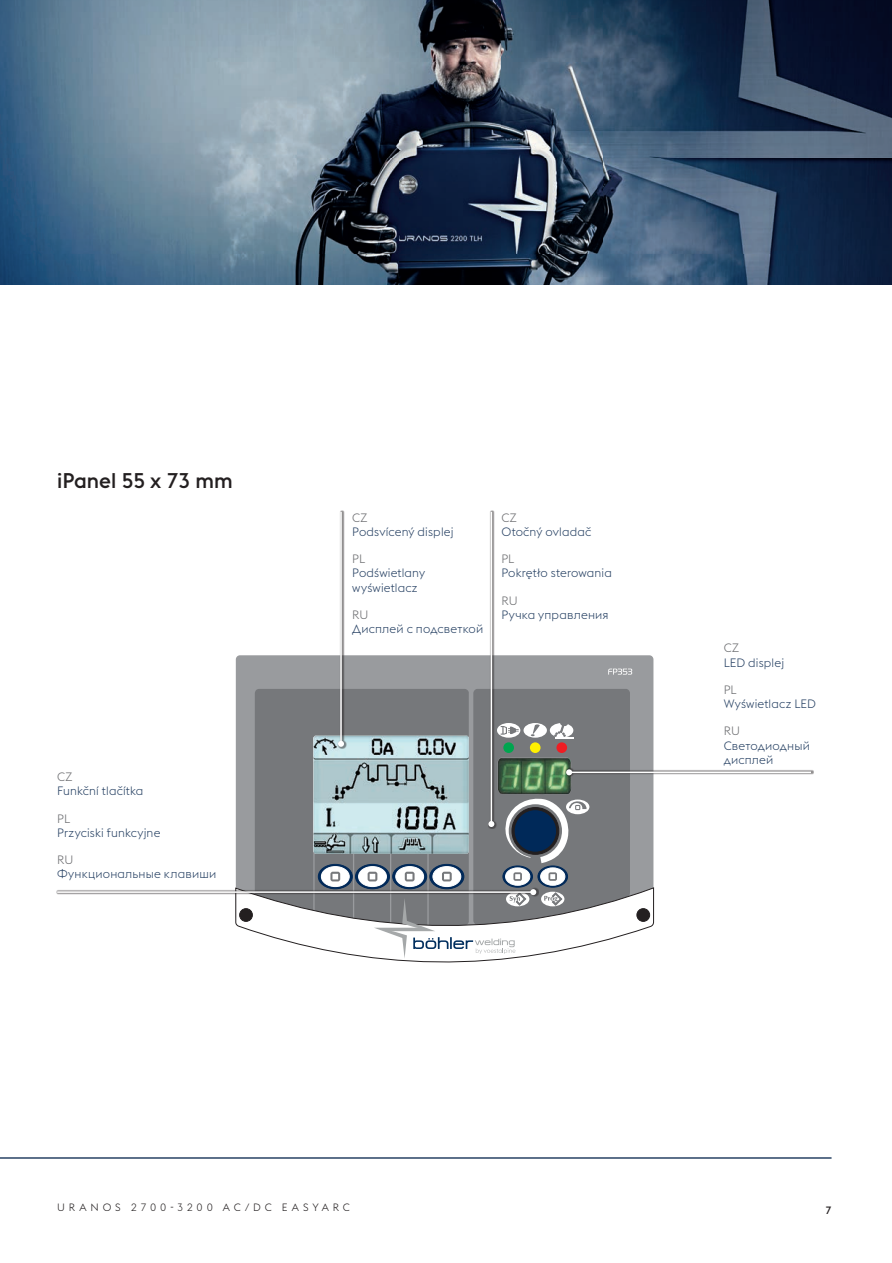
<style>
.page{position:relative;width:892px;height:1263px;background:#fff}
.page>*{position:absolute;margin:0;border:0;box-sizing:border-box;transform-origin:0 0}
.t1{font:500 21px "voestalpine";color:#231f20}
.t2{font:300 12px/14.4px "voestalpine";letter-spacing:.015em;color:#284264}
.t3{font:300 12px "voestalpine";color:#6c6d70}
.t4{font:300 10.5px "voestalpine";letter-spacing:.365em;color:#231f20}
.t5{font:500 10.5px "voestalpine";color:#231f20}
</style>
<div class="page">
<hr style="left:0;top:1157px;width:831px;height:1px;background:#284264">
<div style="left:236px;top:655px;width:417px;height:34px;background:#999b9e"></div>
<svg style="left:608px;top:668px;width:24px;height:6px"></svg>
<img style="left:0;top:0;width:891px;height:284px">
<div style="left:337px;top:510px;width:10px;height:239px;background:#231f20;opacity:.5"></div>
<hr style="left:340px;top:512px;width:2px;height:232px;background:#fff">
<div style="left:488px;top:510px;width:9px;height:318px;background:#231f20;opacity:.5"></div>
<hr style="left:490px;top:512px;width:2px;height:312px;background:#fff">
<div style="left:565px;top:767px;width:249px;height:10px;background:#231f20;opacity:.5"></div>
<hr style="left:569px;top:771px;width:241px;height:2px;background:#fff">
<div style="left:57px;top:887px;width:482px;height:10px;background:#231f20;opacity:.5"></div>
<hr style="left:57px;top:891px;width:476px;height:2px;background:#fff">
<svg style="left:235px;top:689px;width:418px;height:274px"></svg>
<h1 class="t1" style="left:57px;top:468px;width:177px">iPanel 55 x 73 mm</h1>
<p class="t3" style="left:57px;top:770px;width:17px">CZ</p>
<p class="t2" style="left:57px;top:784px;width:88px">Funkční tlačítka</p>
<p class="t3" style="left:57px;top:811px;width:14px">PL</p>
<p class="t2" style="left:57px;top:825px;width:105px">Przyciski funkcyjne</p>
<p class="t3" style="left:57px;top:853px;width:18px">RU</p>
<p class="t2" style="left:57px;top:867px;width:161px">Функциональные клавиши</p>
<p class="t3" style="left:352px;top:510px;width:17px">CZ</p>
<p class="t2" style="left:352px;top:524px;width:103px">Podsvícený displej</p>
<p class="t3" style="left:352px;top:552px;width:14px">PL</p>
<p class="t2" style="left:352px;top:566px;width:74px">Podświetlany wyświetlacz</p>
<p class="t3" style="left:352px;top:608px;width:18px">RU</p>
<p class="t2" style="left:352px;top:622px;width:132px">Дисплей с подсветкой</p>
<p class="t3" style="left:501px;top:510px;width:17px">CZ</p>
<p class="t2" style="left:501px;top:524px;width:91px">Otočný ovladač</p>
<p class="t3" style="left:501px;top:552px;width:14px">PL</p>
<p class="t2" style="left:501px;top:566px;width:112px">Pokrętło sterowania</p>
<p class="t3" style="left:501px;top:593px;width:18px">RU</p>
<p class="t2" style="left:501px;top:608px;width:109px">Ручка управления</p>
<p class="t3" style="left:723px;top:641px;width:17px">CZ</p>
<p class="t2" style="left:723px;top:655px;width:62px">LED displej</p>
<p class="t3" style="left:723px;top:683px;width:14px">PL</p>
<p class="t2" style="left:723px;top:697px;width:94px">Wyświetlacz LED</p>
<p class="t3" style="left:723px;top:724px;width:18px">RU</p>
<p class="t2" style="left:723px;top:738px;width:88px">Светодиодный дисплей</p>
<p class="t4" style="left:57px;top:1201px;width:294px">URANOS 2700-3200 AC/DC EASYARC</p>
<p class="t5" style="left:825px;top:1204px;width:8px">7</p>
</div>
